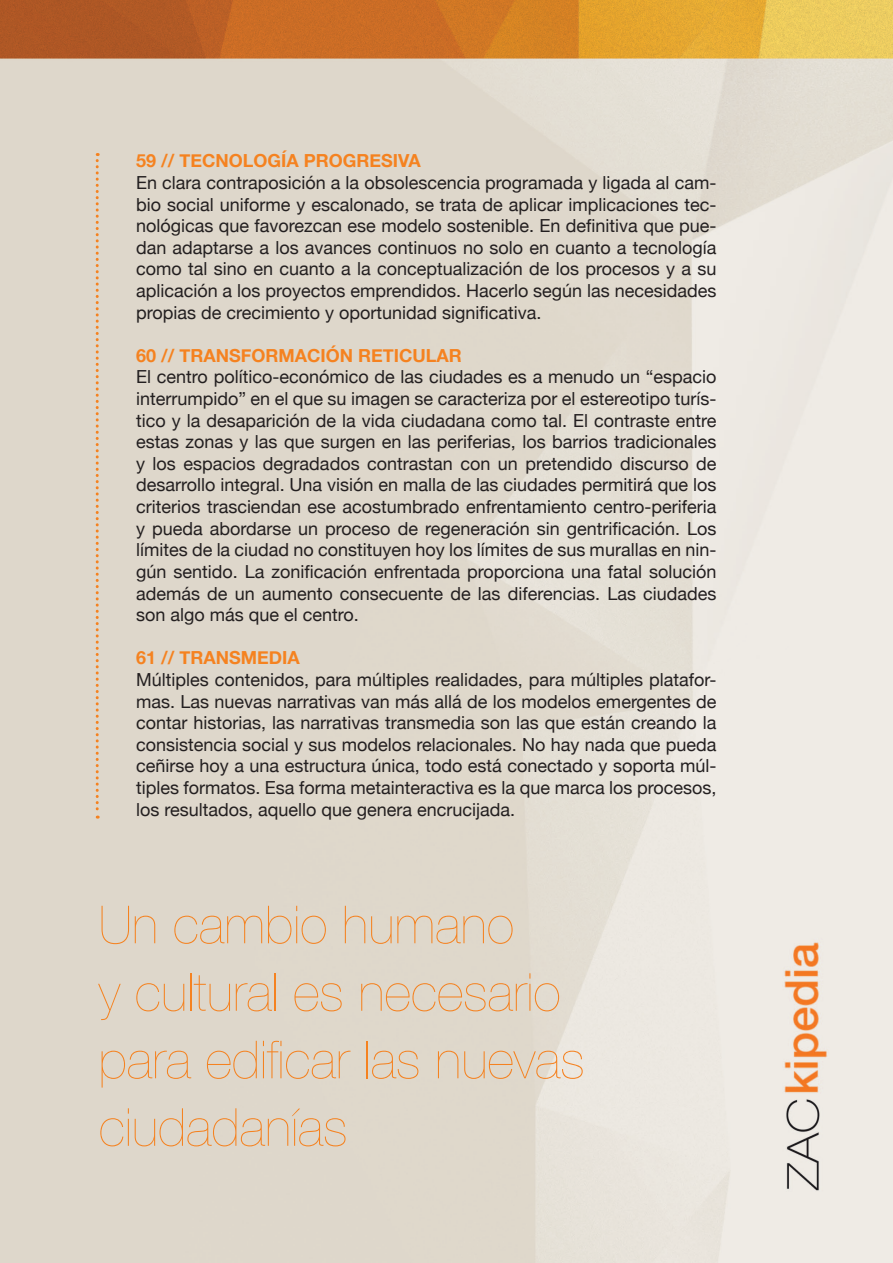
<style>
.page{position:relative;width:893px;height:1263px;background:#fff}
.page>*{position:absolute;margin:0;border:0;box-sizing:border-box;transform-origin:0 0}
.t1{font:200 52.5px "Helvetica Neue LT Std";color:#f58220}
.t2{font:18px/21.6px "Helvetica Neue";color:#231f20;text-align:justify}
.t3{font:700 18px "Helvetica Neue";color:#f58220}
</style>
<div class="page">
<img style="left:0;top:0;width:893px;height:1263px">
<svg style="left:96px;top:153px;width:3px;height:666px"></svg>
<p class="t3" style="left:136px;top:145px;width:286px">59 // TECNOLOGÍA PROGRESIVA</p>
<p class="t2" style="left:136px;top:171px;width:582px">En clara contraposición a la obsolescencia programada y ligada al cam&shy;bio social uniforme y escalonado, se trata de aplicar implicaciones tec&shy;nológicas que favorezcan ese modelo sostenible. En definitiva que pue&shy;dan adaptarse a los avances continuos no solo en cuanto a tecnología como tal sino en cuanto a la conceptualización de los procesos y a su aplicación a los proyectos emprendidos. Hacerlo según las necesidades propias de crecimiento y oportunidad significativa.</p>
<p class="t3" style="left:136px;top:339px;width:327px">60 // TRANSFORMACIÓN RETICULAR</p>
<p class="t2" style="left:136px;top:365px;width:582px">El centro político-económico de las ciudades es a menudo un “espacio interrumpido” en el que su imagen se caracteriza por el estereotipo turís&shy;tico y la desaparición de la vida ciudadana como tal. El contraste entre estas zonas y las que surgen en las periferias, los barrios tradicionales y los espacios degradados contrastan con un pretendido discurso de desarrollo integral. Una visión en malla de las ciudades permitirá que los criterios trasciendan ese acostumbrado enfrentamiento centro-periferia y pueda abordarse un proceso de regeneración sin gentrificación. Los límites de la ciudad no constituyen hoy los límites de sus murallas en nin&shy;gún sentido. La zonificación enfrentada proporciona una fatal solución además de un aumento consecuente de las diferencias. Las ciudades son algo más que el centro.</p>
<p class="t3" style="left:136px;top:642px;width:165px">61 // TRANSMEDIA</p>
<p class="t2" style="left:136px;top:667px;width:582px">Múltiples contenidos, para múltiples realidades, para múltiples platafor&shy;mas. Las nuevas narrativas van más allá de los modelos emergentes de contar historias, las narrativas transmedia son las que están creando la consistencia social y sus modelos relacionales. No hay nada que pueda ceñirse hoy a una estructura única, todo está conectado y soporta múl&shy;tiples formatos. Esa forma metainteractiva es la que marca los procesos, los resultados, aquello que genera encrucijada.</p>
<p class="t1" style="left:99px;top:894px;width:417px">Un cambio humano</p>
<p class="t1" style="left:99px;top:962px;width:463px">y cultural es necesario</p>
<p class="t1" style="left:99px;top:1029px;width:487px">para edificar las nuevas</p>
<p class="t1" style="left:99px;top:1097px;width:250px">ciudadanías</p>
</div>
